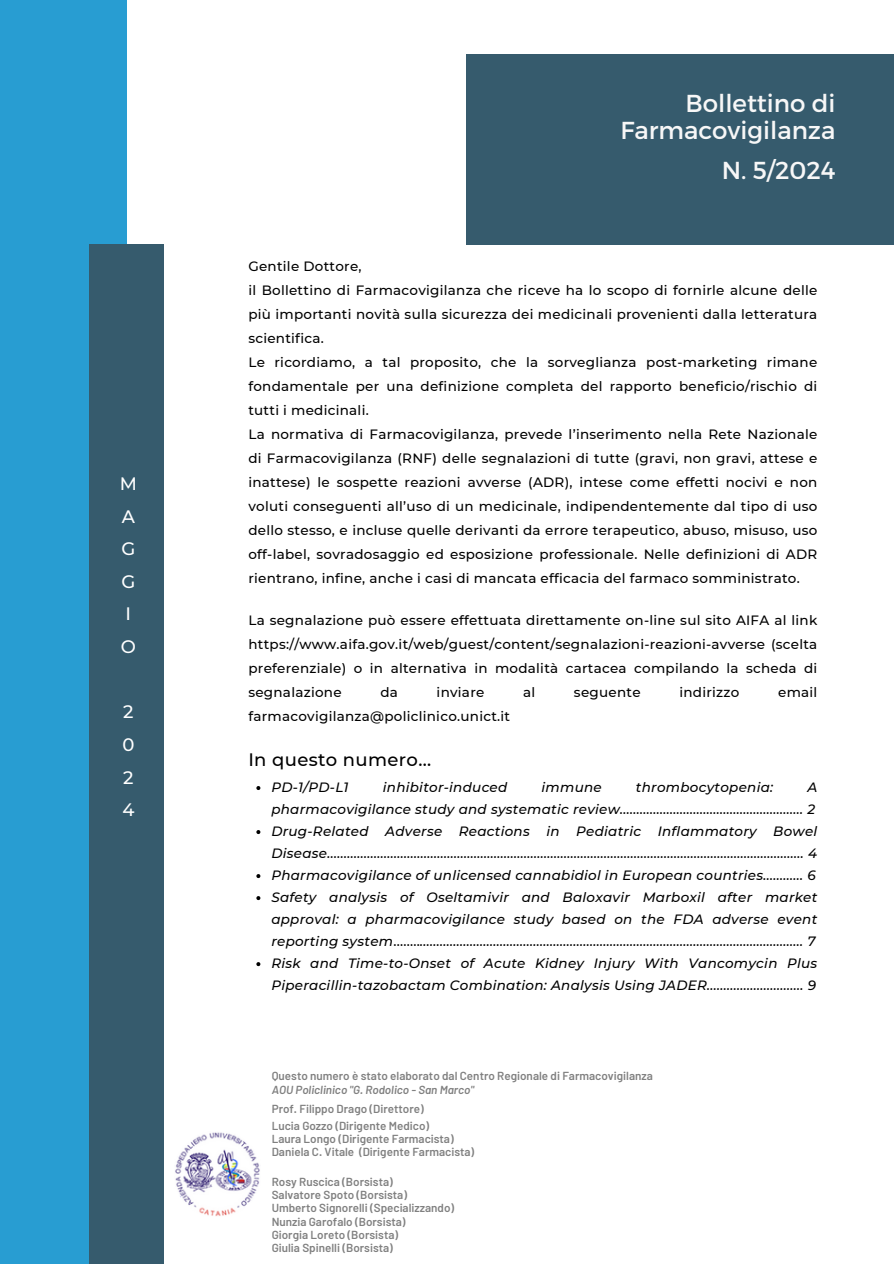
<style>
.page{position:relative;width:894px;height:1264px;background:#fff}
.page>*{position:absolute;margin:0;border:0;box-sizing:border-box;transform-origin:0 0}
.t1{font:24.45px/27.6px "Montserrat";color:#f7f7f7;text-align:right}
.t2{font:500 18px "Montserrat";letter-spacing:.02em;color:#000}
.t3{font:500 18px/32.7px "Montserrat";color:#fff}
.t4{font:500 13.5px/24px "Montserrat";letter-spacing:.02em;color:#000}
.t5{font:italic 500 13.5px/22px "Montserrat";letter-spacing:.02em;color:#000}
.t6{font:600 11.7px/13.4px "Barlow";color:#000}
.t7{font:italic 600 11.7px "Barlow";color:#000}
.s1{font-style:normal}
</style>
<div class="page">
<div style="left:466px;top:54px;width:427px;height:190px;background:#365b6d"></div>
<div style="left:0;top:0;width:127px;height:1263px;background:#289dd2"></div>
<div style="left:89px;top:245px;width:75px;height:1018px;background:#365b6d"></div>
<img style="left:175px;top:1132px;width:85px;height:84px">
<svg style="left:256px;top:786px;width:4px;height:4px"></svg>
<svg style="left:256px;top:830px;width:4px;height:4px"></svg>
<svg style="left:256px;top:874px;width:4px;height:4px"></svg>
<svg style="left:256px;top:896px;width:4px;height:4px"></svg>
<svg style="left:256px;top:962px;width:4px;height:4px"></svg>
<h1 class="t3" style="left:120px;top:467px;width:19px">M<br>A<br>G<br>G<br>I<br>O</h1>
<h5 class="t3" style="left:122px;top:695px;width:14px;text-align:justify">2<br>0<br>2<br>4</h5>
<h3 class="t1" style="left:620px;top:88px;width:216px">Bollettino di<br>Farmacovigilanza</h3>
<h4 class="t1" style="left:721px;top:155px;width:115px">N. 5/2024</h4>
<h5 class="t4" style="left:248px;top:254px;width:570px">Gentile Dottore,<br>il Bollettino di Farmacovigilanza che riceve ha lo scopo di fornirle alcune delle più importanti novità sulla sicurezza dei medicinali provenienti dalla letteratura scientifica.<br>Le ricordiamo, a tal proposito, che la sorveglianza post-marketing rimane fondamentale per una definizione completa del rapporto beneficio/rischio di tutti i medicinali.<br>La normativa di Farmacovigilanza, prevede l’inserimento nella Rete Nazionale di Farmacovigilanza (RNF) delle segnalazioni di tutte (gravi, non gravi, attese e inattese) le sospette reazioni avverse (ADR), intese come effetti nocivi e non voluti conseguenti all’uso di un medicinale, indipendentemente dal tipo di uso dello stesso, e incluse quelle derivanti da errore terapeutico, abuso, misuso, uso off-label, sovradosaggio ed esposizione professionale. Nelle definizioni di ADR rientrano, infine, anche i casi di mancata efficacia del farmaco somministrato.</h5>
<h4 class="t4" style="left:248px;top:608px;width:570px;text-align:justify">La segnalazione può essere effettuata direttamente on-line sul sito AIFA al link https://www.aifa.gov.it/web/guest/content/segnalazioni-reazioni-avverse (scelta preferenziale) o in alternativa in modalità cartacea compilando la scheda di segnalazione</h4>
<h4 class="t4" style="left:380px;top:680px;width:19px">da</h4>
<h4 class="t4" style="left:436px;top:680px;width:49px">inviare</h4>
<h4 class="t4" style="left:523px;top:680px;width:14px">al</h4>
<h4 class="t4" style="left:574px;top:680px;width:68px">seguente</h4>
<h4 class="t4" style="left:679px;top:680px;width:61px">indirizzo</h4>
<h4 class="t4" style="left:778px;top:680px;width:41px">email</h4>
<h4 class="t4" style="left:248px;top:704px;width:263px">farmacovigilanza@policlinico.unict.it</h4>
<p class="t2" style="left:248px;top:748px;width:184px">In questo numero...</p>
<p class="t5" style="left:271px;top:776px;width:79px">PD-1/PD-L1</p>
<p class="t5" style="left:383px;top:776px;width:126px">inhibitor-induced</p>
<p class="t5" style="left:541px;top:776px;width:62px">immune</p>
<p class="t5" style="left:635px;top:776px;width:139px">thrombocytopenia:</p>
<p class="t5" style="left:271px;top:776px;width:547px;text-align:right">A<br>pharmacovigilance study and systematic review....................................................... 2</p>
<p class="t5" style="left:271px;top:820px;width:547px">Drug-Related Adverse Reactions in Pediatric Inflammatory Bowel<br>Disease............................................................................................................................................... 4</p>
<p class="t5" style="left:271px;top:864px;width:545px">Pharmacovigilance of unlicensed cannabidiol in European countries............ 6</p>
<p class="t5" style="left:271px;top:886px;width:547px;text-align:justify">Safety analysis of Oseltamivir and Baloxavir Marboxil after market approval: a pharmacovigilance study based on the FDA adverse event reporting system<span class="s1">........</span>................................................................................................................... 7</p>
<p class="t5" style="left:271px;top:952px;width:547px">Risk and Time-to-Onset of Acute Kidney Injury With Vancomycin Plus<br>Piperacillin-tazobactam Combination: Analysis Using JADER............................. 9</p>
<p class="t6" style="left:272px;top:1068px;width:382px">Questo numero è stato elaborato dal Centro Regionale di Farmacovigilanza</p>
<p class="t7" style="left:272px;top:1082px;width:204px">AOU Policlinico "G. Rodolico - San Marco"</p>
<p class="t6" style="left:272px;top:1098px;width:159px;line-height:17.9px">Prof. Filippo Drago (Direttore)<br>Lucia Gozzo (Dirigente Medico)</p>
<p class="t6" style="left:272px;top:1132px;width:204px;line-height:12.8px">Laura Longo (Dirigente Farmacista)<br>Daniela C. Vitale (Dirigente Farmacista)</p>
<p class="t6" style="left:272px;top:1174px;width:184px">Rosy Ruscica (Borsista)<br>Salvatore Spoto (Borsista)<br>Umberto Signorelli (Specializzando)<br>Nunzia Garofalo (Borsista)<br>Giorgia Loreto (Borsista)<br>Giulia Spinelli (Borsista)</p>
</div>
